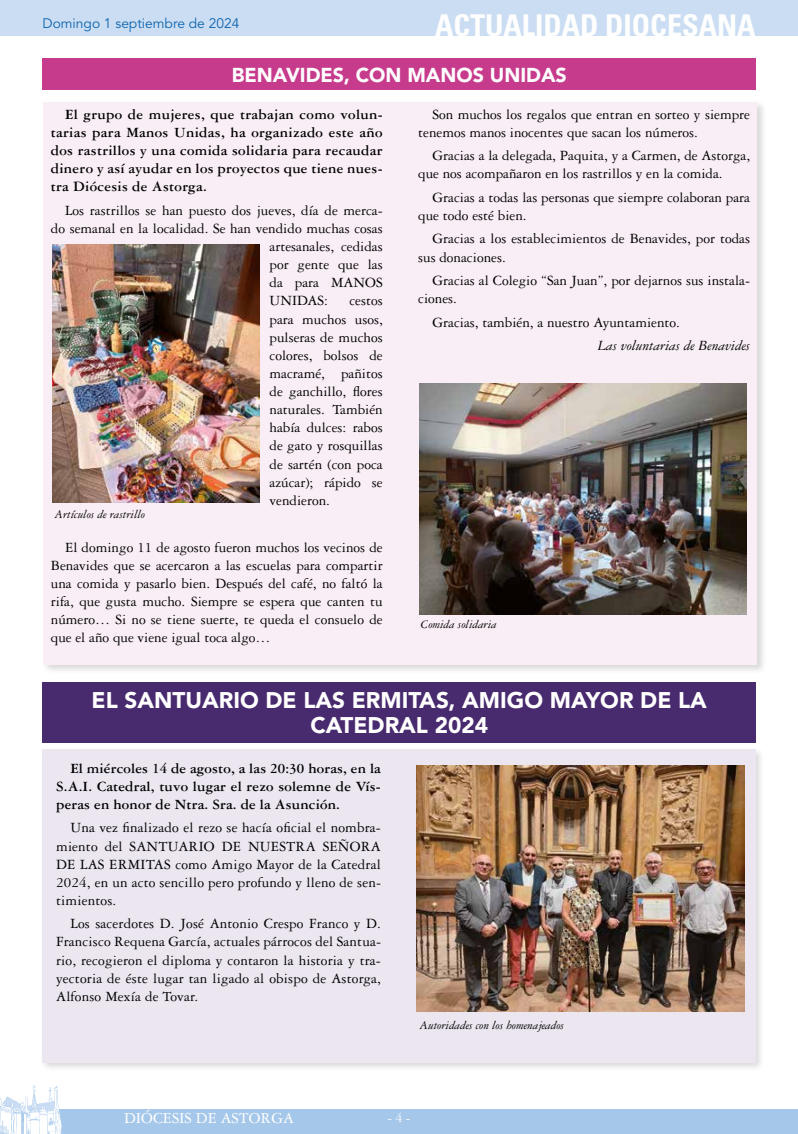
<style>
.page{position:relative;width:798px;height:1134px;background:#fff}
.page>*{position:absolute;margin:0;border:0;box-sizing:border-box;transform-origin:0 0}
.t1{font:700 condensed 30px "Univers LT Std";color:#fff}
.t2{font:900 22.5px/25px "Avenir LT Std";color:#fff;text-align:center}
.t3{font:900 20px "Avenir LT Std";color:#fff}
.t4{font:16.25px "Garamond 3 LT Std";color:#fff}
.t5{font:15px/18.1px "Garamond 3 LT Std";color:#000}
.t6{font:700 15px/18.1px "Garamond 3 LT Std";letter-spacing:.01em;color:#000;text-align:justify}
.t7{font:italic 15px "Garamond 3 LT Std";color:#000}
.t8{font:13.75px "Avenir LT Std";color:#0c64af}
.t9{font:13.75px "Garamond 3 LT Std";color:#fff}
.t10{font:italic 12.5px "Garamond 3 LT Std";color:#000}
</style>
<div class="page">
<div style="left:0;top:1109px;width:797px;height:25px;background:#a5c7ea"></div>
<svg style="left:797px;top:1109px;width:1px;height:25px"></svg>
<svg style="left:0;top:1085px;width:62px;height:49px"></svg>
<div style="left:0;top:0;width:797px;height:35px;background:#cbddf3"></div>
<div style="left:40px;top:746px;width:725px;height:326px;background:#000;opacity:.15"></div>
<div style="left:42px;top:749px;width:713px;height:313px;background:#ebe6f0"></div>
<div style="left:43px;top:682px;width:712px;height:60px;background:#482a6e"></div>
<div style="left:43px;top:58px;width:712px;height:32px;background:#c73b8c"></div>
<div style="left:41px;top:100px;width:725px;height:574px;background:#000;opacity:.15"></div>
<div style="left:44px;top:102px;width:712px;height:562px;background:#f9eef6"></div>
<img style="left:417px;top:766px;width:327px;height:246px">
<img style="left:52px;top:244px;width:207px;height:258px">
<img style="left:420px;top:383px;width:326px;height:232px">
<p class="t8" style="left:43px;top:16px;width:198px">Domingo 1 septiembre de 2024</p>
<h1 class="t1" style="left:435px;top:7px;width:322px">ACTUALIDAD DIOCESANA</h1>
<h3 class="t3" style="left:231px;top:63px;width:336px">BENAVIDES, CON MANOS UNIDAS</h3>
<p class="t6" style="left:51px;top:105px;width:333px;text-indent:14px">El grupo de mujeres, que trabajan como volun&shy;tarias para Manos Unidas, ha organizado este año dos rastrillos y una comida solidaria para recaudar dinero y así ayudar en los proyectos que tiene nues&shy;tra Diócesis de Astorga.</p>
<p class="t5" style="left:65px;top:201px;width:319px">Los rastrillos se han puesto dos jueves, día de merca-</p>
<p class="t5" style="left:51px;top:219px;width:333px">do semanal en la localidad. Se han vendido muchas cosas</p>
<p class="t5" style="left:269px;top:238px;width:115px">artesanales, cedidas</p>
<p class="t5" style="left:269px;top:256px;width:115px">por gente que las</p>
<p class="t5" style="left:269px;top:274px;width:115px">da para MANOS</p>
<p class="t5" style="left:269px;top:292px;width:60px">UNIDAS:</p>
<p class="t5" style="left:418px;top:105px;width:333px;text-indent:14px">Son muchos los regalos que entran en sorteo y siempre tenemos manos inocentes que sacan los números.</p>
<p class="t5" style="left:418px;top:147px;width:333px;text-indent:14px">Gracias a la delegada, Paquita, y a Carmen, de Astorga, que nos acompañaron en los rastrillos y en la comida.</p>
<p class="t5" style="left:418px;top:188px;width:333px;text-indent:14px">Gracias a todas las personas que siempre colaboran para que todo esté bien.</p>
<p class="t5" style="left:418px;top:230px;width:333px;text-indent:14px">Gracias a los establecimientos de Benavides, por todas sus donaciones.</p>
<p class="t5" style="left:418px;top:272px;width:333px;text-indent:14px">Gracias al Colegio “San Juan”, por dejarnos sus instala&shy;ciones.</p>
<p class="t5" style="left:432px;top:313px;width:249px">Gracias, también, a nuestro Ayuntamiento.</p>
<p class="t7" style="left:597px;top:338px;width:154px">Las voluntarias de Benavides</p>
<p class="t5" style="left:269px;top:292px;width:115px;text-align:justify;text-indent:80px">cestos para muchos usos, pulseras de muchos colores, bolsos de macramé, pañitos de ganchillo, flores naturales. También había dulces: rabos de gato y rosquillas de sartén (con poca azúcar); rápido se vendieron.</p>
<p class="t5" style="left:51px;top:538px;width:333px;text-align:justify;text-indent:14px">El domingo 11 de agosto fueron muchos los vecinos de Benavides que se acercaron a las escuelas para compartir una comida y pasarlo bien. Después del café, no faltó la rifa, que gusta mucho. Siempre se espera que canten tu número… Si no se tiene suerte, te queda el consuelo de que el año que viene igual toca algo…</p>
<p class="t10" style="left:55px;top:507px;width:92px">Artículos de rastrillo</p>
<p class="t10" style="left:420px;top:617px;width:78px">Comida solidaria</p>
<h2 class="t2" style="left:91px;top:688px;width:616px">EL SANTUARIO DE LAS ERMITAS, AMIGO MAYOR DE LA<br>CATEDRAL 2024</h2>
<p class="t6" style="left:56px;top:759px;width:326px;text-indent:14px">El miércoles 14 de agosto, a las 20:30 horas, en la S.A.I. Catedral, tuvo lugar el rezo solemne de Vís&shy;peras en honor de Ntra. Sra. de la Asunción.</p>
<p class="t5" style="left:56px;top:819px;width:326px;text-align:justify;text-indent:14px">Una vez finalizado el rezo se hacía oficial el nombra&shy;miento del SANTUARIO DE NUESTRA SEÑORA DE LAS ERMITAS como Amigo Mayor de la Catedral 2024, en un acto sencillo pero profundo y lleno de sen&shy;timientos.</p>
<p class="t5" style="left:56px;top:915px;width:326px;text-align:justify;text-indent:14px">Los sacerdotes D. José Antonio Crespo Franco y D.<br>Francisco Requena García, actuales párrocos del Santua&shy;rio, recogieron el diploma y contaron la historia y tra&shy;yectoria de éste lugar tan ligado al obispo de Astorga, Alfonso Mexía de Tovar.</p>
<p class="t10" style="left:419px;top:1018px;width:146px">Autoridades con los homenajeados</p>
<p class="t4" style="left:124px;top:1109px;width:171px">DIÓCESIS DE ASTORGA</p>
<p class="t9" style="left:387px;top:1110px;width:24px">- 4 -</p>
</div>
